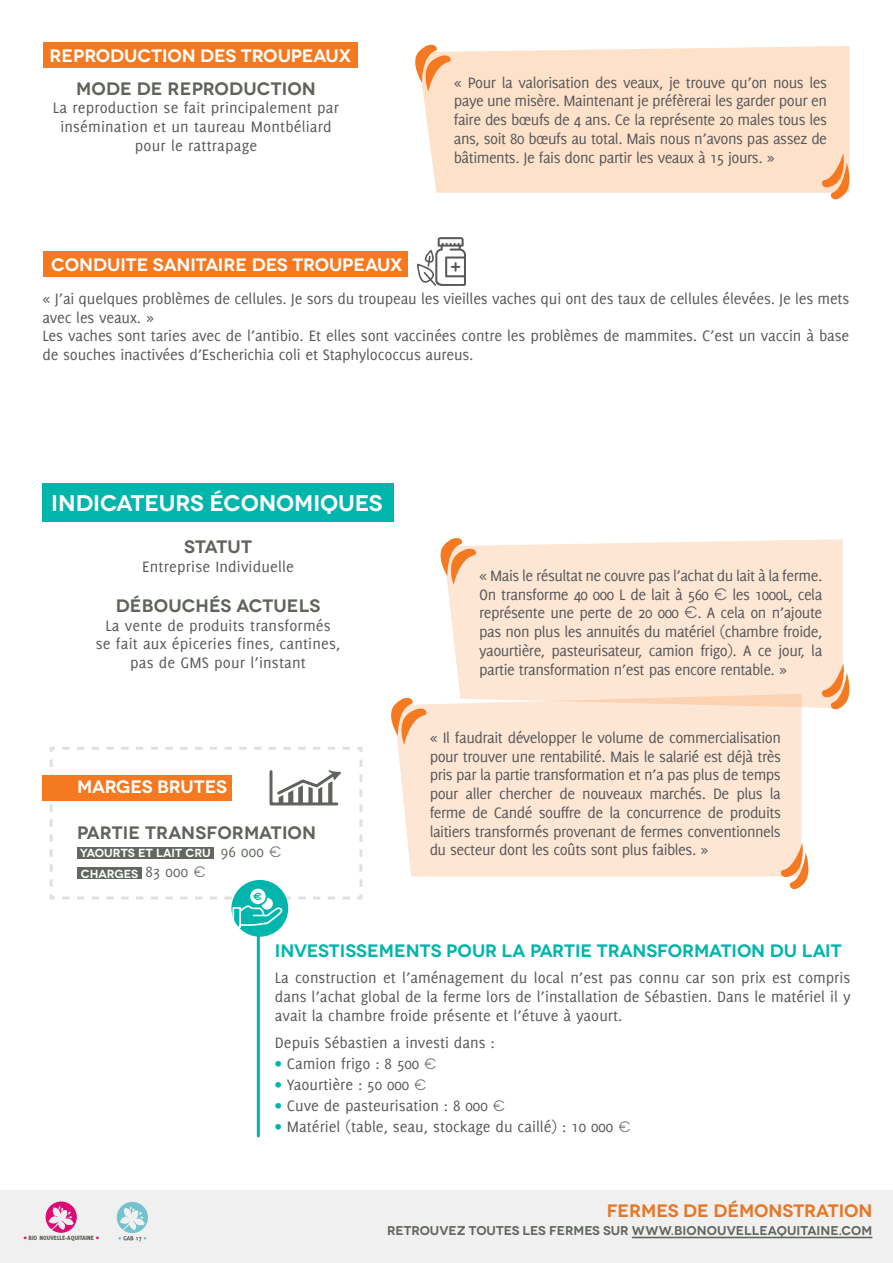
<style>
.page{position:relative;width:893px;height:1263px;background:#fff}
.page>*{position:absolute;margin:0;border:0;box-sizing:border-box;transform-origin:0 0}
.t1{font:600 22.65px "Novecentowide";letter-spacing:-.01em;color:#fff}
.t2{font:600 18px "Novecentowide";letter-spacing:-.01em;color:#fff}
.t3{font:600 18px "Novecentowide";letter-spacing:.005em;color:#5e645b}
.t4{font:600 18px "Novecentowide";color:#00b5ac}
.t5{font:600 18px "Novecentowide";letter-spacing:-.005em;color:#f47921}
.t6{font:16.5px/18.8px "Delicious";letter-spacing:-.01em;color:#57585a;text-align:justify}
.t7{font:16.5px/18.8px "Delicious";letter-spacing:.01em;color:#57585a;text-align:center}
.t8{font:600 12.75px "Novecentowide";color:#61665f}
.t9{font:600 11.7px/20.4px "Novecentowide";color:#fff}
.t10{font:700 10.05px "Ginora Sans";color:#00b5ac}
.t11{font:800 6.75px "Delicious";color:#5e645b}
.s1{font-family:"Delicious";font-weight:400;font-size:16.5px;color:#626860}
.s2{font-weight:400;font-size:15px;color:#626860}
.s3{font-family:"Novecentowide"}
.s4{color:#ed0277}
.s5{color:#00b5ac}
.s6{font-family:"Novecentowide";font-size:15px;color:#626860}
</style>
<div class="page">
<div style="left:42px;top:483px;width:352px;height:39px;background:#00b5ac"></div>
<div style="left:43px;top:43px;width:315px;height:25px;background:#f47921"></div>
<div style="left:44px;top:251px;width:364px;height:25px;background:#f47921"></div>
<svg style="left:417px;top:237px;width:49px;height:49px"></svg>
<div style="left:423px;top:46px;width:426px;height:147px;background:#fee1c9"></div>
<svg style="left:415px;top:44px;width:39px;height:48px"></svg>
<svg style="left:819px;top:153px;width:31px;height:47px"></svg>
<svg style="left:48px;top:747px;width:315px;height:153px"></svg>
<div style="left:42px;top:775px;width:190px;height:25px;background:#f47921"></div>
<div style="left:77px;top:847px;width:136px;height:12px;background:#626860"></div>
<div style="left:77px;top:867px;width:65px;height:12px;background:#626860"></div>
<svg style="left:268px;top:769px;width:73px;height:38px"></svg>
<hr style="left:257px;top:930px;width:3px;height:206px;background:#00b5ac">
<div style="left:233px;top:881px;width:54px;height:54px;background:#00b5ac;border-radius:50%"></div>
<div style="left:231px;top:880px;width:57px;height:57px;border:2px solid #00b5ac;border-radius:50%"></div>
<div style="left:232px;top:907px;width:9px;height:21px;border:2px solid #fff"></div>
<svg style="left:62px;top:896px;width:292px;height:30px"></svg>
<div style="left:250px;top:889px;width:16px;height:15px;background:#fff;border-radius:50%"></div>
<div style="left:447px;top:539px;width:396px;height:169px;background:#fde6d4"></div>
<svg style="left:440px;top:538px;width:40px;height:47px"></svg>
<svg style="left:819px;top:663px;width:31px;height:47px"></svg>
<div style="left:398px;top:694px;width:403px;height:182px;background:#fde6d4"></div>
<svg style="left:391px;top:694px;width:39px;height:51px"></svg>
<svg style="left:778px;top:843px;width:31px;height:47px"></svg>
<div style="left:0;top:1190px;width:893px;height:73px;background:#eff0ef"></div>
<p class="t2" style="left:49px;top:45px;width:303px">REPRODUCTION DES TROUPEAUX</p>
<p class="t3" style="left:76px;top:77px;width:241px">MODE DE REPRODUCTION</p>
<p class="t7" style="left:53px;top:98px;width:288px">La reproduction se fait principalement par insémination et un taureau Montbéliard pour le rattrapage</p>
<p class="t6" style="left:454px;top:73px;width:375px">« Pour la valorisation des veaux, je trouve qu’on nous les paye une misère. Maintenant je préfèrerai les garder pour en faire des bœufs de 4 ans. Ce la représente 20 males tous les ans, soit 80 bœufs au total. Mais nous n’avons pas assez de bâtiments. Je fais donc partir les veaux à 15 jours. »</p>
<p class="t2" style="left:51px;top:253px;width:353px">CONDUITE SANITAIRE DES TROUPEAUX</p>
<p class="t6" style="left:42px;top:289px;width:808px;text-align:left">« J’ai quelques problèmes de cellules. Je sors du troupeau les vieilles vaches qui ont des taux de cellules élevées. Je les mets avec les veaux. »<br>Les vaches sont taries avec de l’antibio. Et elles sont vaccinées contre les problèmes de mammites. C’est un vaccin à base de souches inactivées d’Escherichia coli et Staphylococcus aureus.</p>
<h1 class="t1" style="left:51px;top:489px;width:333px">INDICATEURS ÉCONOMIQUES</h1>
<p class="t3" style="left:184px;top:536px;width:69px">STATUT</p>
<p class="t7" style="left:142px;top:557px;width:153px">Entreprise Individuelle</p>
<p class="t3" style="left:116px;top:594px;width:206px">DÉBOUCHÉS ACTUELS</p>
<p class="t7" style="left:96px;top:615px;width:246px">La vente de produits transformés<br>se fait aux épiceries fines, cantines, pas de GMS pour l’instant</p>
<p class="t2" style="left:77px;top:776px;width:151px">MARGES BRUTES</p>
<p class="t3" style="left:77px;top:822px;width:240px">PARTIE TRANSFORMATION</p>
<p class="t9" style="left:80px;top:843px;width:203px">YAOURTS ET LAIT CRU <span class="s1">96 000</span> <span class="s2">€<br></span>CHARGES <span class="s1">83 000</span> <span class="s2">€</span></p>
<p class="t10" style="left:253px;top:891px;width:10px">€</p>
<p class="t6" style="left:479px;top:566px;width:345px">« Mais le résultat ne couvre pas l’achat du lait à la ferme.<br>On transforme 40 000 L de lait à 560 <span class="s3">€</span> les 1000L, cela représente une perte de 20 000 <span class="s3">€</span>. A cela on n’ajoute pas non plus les annuités du matériel (chambre froide, yaourtière, pasteurisateur, camion frigo). A ce jour, la partie transformation n’est pas encore rentable. »</p>
<p class="t6" style="left:430px;top:728px;width:353px">« Il faudrait développer le volume de commercialisation pour trouver une rentabilité. Mais le salarié est déjà très pris par la partie transformation et n’a pas plus de temps pour aller chercher de nouveaux marchés. De plus la ferme de Candé souffre de la concurrence de produits laitiers transformés provenant de fermes conventionnels du secteur dont les coûts sont plus faibles. »</p>
<p class="t11" style="left:24px;top:1234px;width:77px"><span class="s4">•</span> BIO NOUVELLE-AQUITAINE <span class="s4">•</span></p>
<p class="t4" style="left:275px;top:939px;width:568px">INVESTISSEMENTS POUR LA PARTIE TRANSFORMATION DU LAIT</p>
<p class="t6" style="left:275px;top:968px;width:577px">La construction et l’aménagement du local n’est pas connu car son prix est compris dans l’achat global de la ferme lors de l’installation de Sébastien. Dans le matériel il y avait la chambre froide présente et l’étuve à yaourt.</p>
<p class="t6" style="left:275px;top:1033px;width:221px">Depuis Sébastien a investi dans :</p>
<p class="t6" style="left:275px;top:1054px;width:163px"><span class="s5">•</span> Camion frigo : 8 500 <span class="s6">€</span></p>
<p class="t6" style="left:275px;top:1075px;width:153px"><span class="s5">•</span> Yaourtière : 50 000 <span class="s6">€</span></p>
<p class="t6" style="left:275px;top:1096px;width:231px"><span class="s5">•</span> Cuve de pasteurisation : 8 000 <span class="s6">€</span></p>
<p class="t6" style="left:275px;top:1117px;width:357px"><span class="s5">•</span> Matériel (table, seau, stockage du caillé) : 10 000 <span class="s6">€</span></p>
<p class="t5" style="left:607px;top:1200px;width:267px">FERMES DE DÉMONSTRATION</p>
<p class="t8" style="left:387px;top:1223px;width:487px">RETROUVEZ TOUTES LES FERMES SUR WWW.BIONOUVELLEAQUITAINE.COM</p>
</div>
